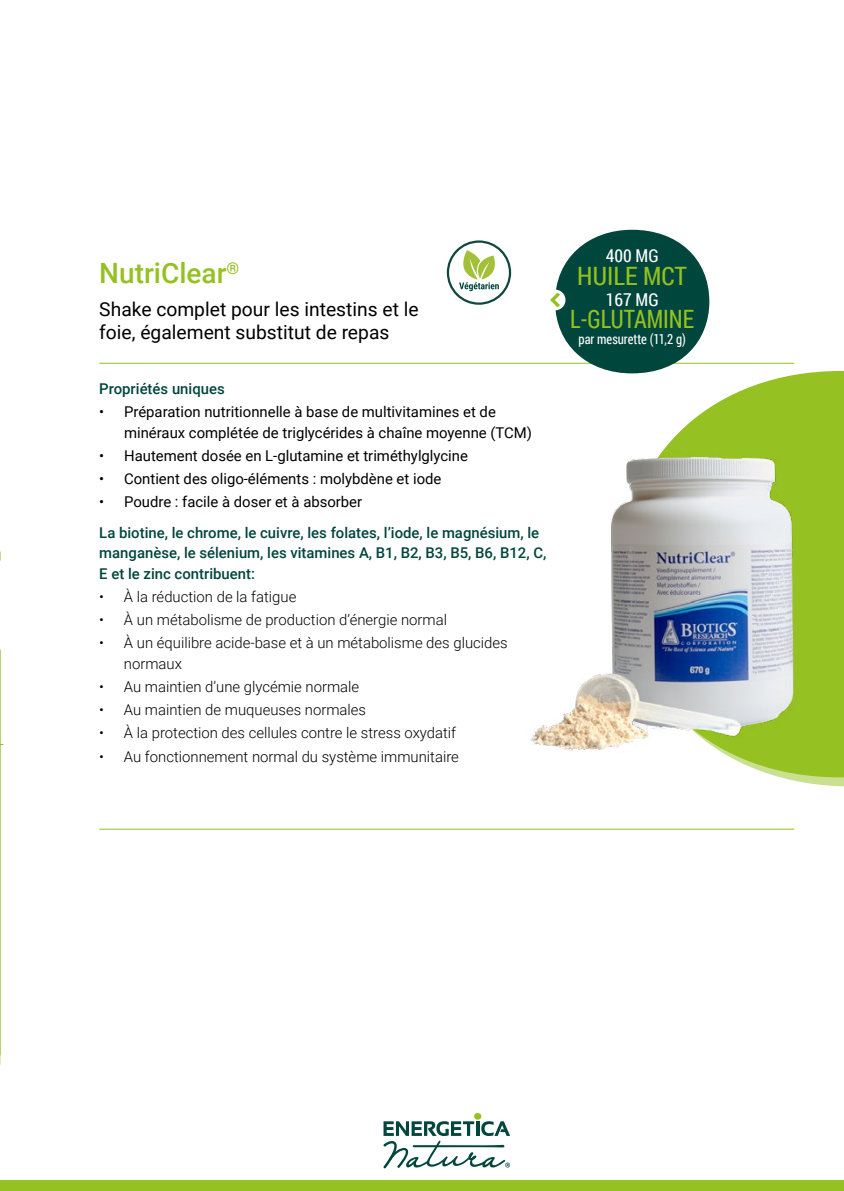
<style>
.page{position:relative;width:844px;height:1191px;background:#fff}
.page>*{position:absolute;margin:0;border:0;box-sizing:border-box;transform-origin:0 0}
.t1{font:500 28px "Roboto";color:#95c123}
.t2{font:25.2px "Roboto Condensed";color:#95c11f;scale:.9 1}
.t3{font:25.2px "Roboto Condensed";color:#95c11f}
.t4{font:19.25px/23.1px "Roboto";color:#000}
.t5{font:17.68px "Roboto Condensed";color:#fff}
.t6{font:300 14.88px/20.8px "Roboto";color:#000}
.t7{font:14.88px/20.8px "Roboto";color:#000}
.t8{font:500 14.88px/20.8px "Roboto";color:#00463d}
.t9{font:14px "Roboto Condensed";color:#fff;scale:.9 1}
</style>
<div class="page">
<hr style="left:99px;top:363px;width:695px;height:1px;background:#95c123">
<hr style="left:99px;top:828px;width:695px;height:1px;background:#95c123">
<svg style="left:628px;top:371px;width:215px;height:415px;fill:#95c123"></svg>
<img style="left:530px;top:440px;width:280px;height:325px">
<svg style="left:0;top:649px;width:3px;height:415px"></svg>
<div style="left:555px;top:230px;width:154px;height:143px;background:#00463d;border-radius:50%"></div>
<div style="left:544px;top:289px;width:21px;height:21px;background:#fff;border-radius:50%"></div>
<svg style="left:550px;top:293px;width:10px;height:14px"></svg>
<div style="left:0;top:1180px;width:843px;height:11px;background:#95c123"></div>
<div style="left:474px;top:1113px;width:7px;height:6px;background:#95c123;border-radius:50%"></div>
<svg style="left:383px;top:1121px;width:127px;height:47px"></svg>
<svg style="left:446px;top:240px;width:65px;height:65px"></svg>
<h1 class="t1" style="left:99px;top:254px;width:141px">NutriClear<sup>®</sup></h1>
<p class="t4" style="left:99px;top:297px;width:321px">Shake complet pour les intestins et le foie, également substitut de repas</p>
<p class="t8" style="left:99px;top:377px;width:127px">Propriétés uniques</p>
<p class="t7" style="left:124px;top:400px;width:409px;text-indent:-25px">• Préparation nutritionnelle à base de multivitamines et de minéraux complétée de triglycérides à chaîne moyenne (TCM)</p>
<p class="t7" style="left:99px;top:444px;width:370px">• Hautement dosée en L-glutamine et triméthylglycine</p>
<p class="t7" style="left:99px;top:467px;width:343px">• Contient des oligo-éléments : molybdène et iode</p>
<p class="t7" style="left:99px;top:490px;width:264px">• Poudre : facile à doser et à absorber</p>
<p class="t8" style="left:99px;top:521px;width:448px">La biotine, le chrome, le cuivre, les folates, l’iode, le magnésium, le manganèse, le sélenium, les vitamines A, B1, B2, B3, B5, B6, B12, C,<br>E et le zinc contribuent:</p>
<p class="t6" style="left:99px;top:586px;width:198px">• À la réduction de la fatigue</p>
<p class="t6" style="left:99px;top:609px;width:349px">• À un métabolisme de production d’énergie normal</p>
<p class="t6" style="left:124px;top:632px;width:385px;text-indent:-25px">• À un équilibre acide-base et à un métabolisme des glucides normaux</p>
<p class="t6" style="left:99px;top:676px;width:261px">• Au maintien d’une glycémie normale</p>
<p class="t6" style="left:99px;top:699px;width:268px">• Au maintien de muqueuses normales</p>
<p class="t6" style="left:99px;top:722px;width:358px">• À la protection des cellules contre le stress oxydatif</p>
<p class="t6" style="left:99px;top:745px;width:361px">• Au fonctionnement normal du système immunitaire</p>
<p class="t5" style="left:605px;top:243px;width:54px">400 MG</p>
<h2 class="t3" style="left:577px;top:258px;width:111px">HUILE MCT</h2>
<p class="t5" style="left:605px;top:287px;width:54px">167 MG</p>
<h2 class="t2" style="left:570px;top:302px;width:139px">L-GLUTAMINE</h2>
<p class="t9" style="left:578px;top:329px;width:121px">par mesurette (11,2 g)</p>
</div>
